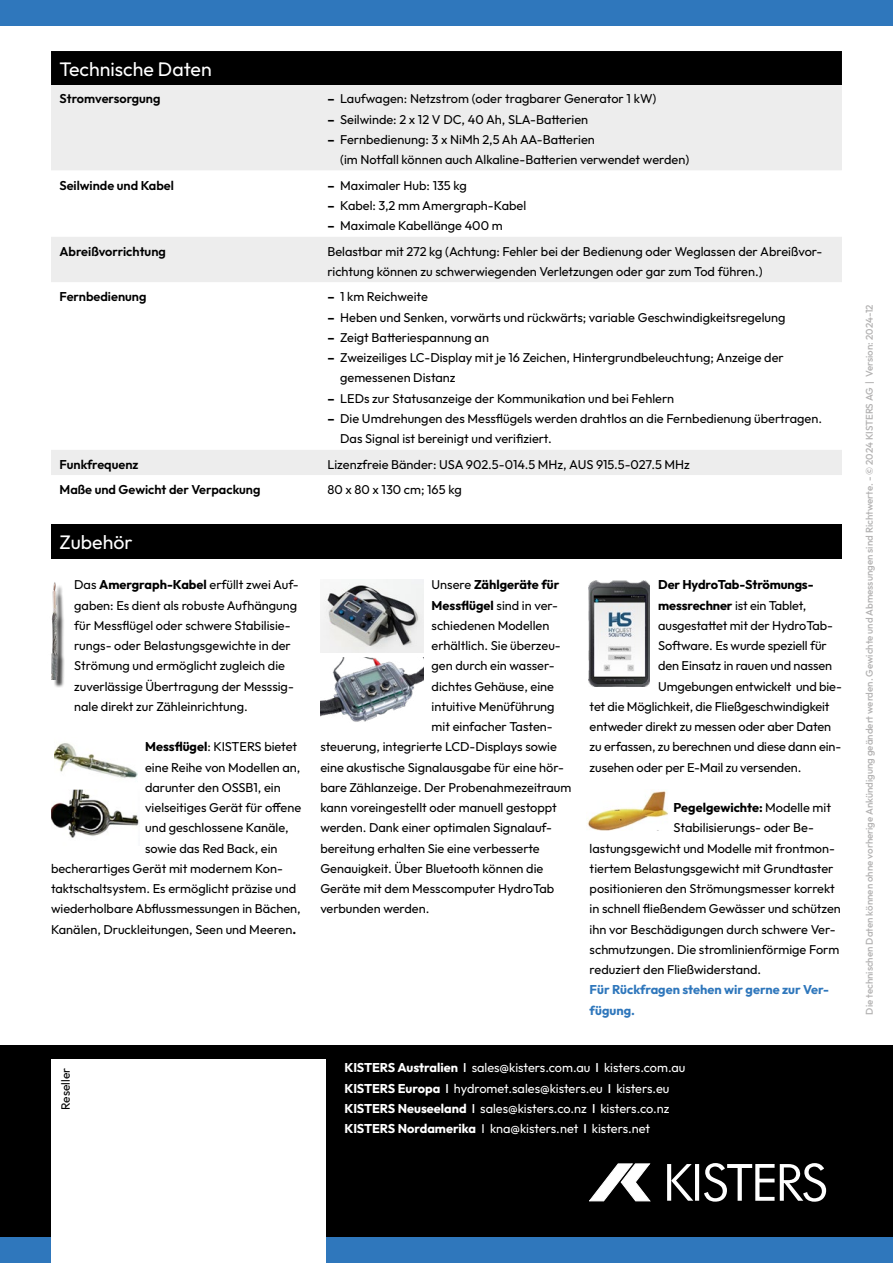
<style>
.page{position:relative;width:893px;height:1263px;background:#fff}
.page>*{position:absolute;margin:0;border:0;box-sizing:border-box;transform-origin:0 0}
.t1{font:19.5px "Outfit";color:#fff}
.t2{font:12.75px/20.2px "Outfit";color:#000}
.t3{font:12.75px/20.2px "Outfit";color:#fff}
.t4{font:600 12.75px "Outfit";color:#000}
.t5{font:700 12.75px "Outfit";letter-spacing:-.005em;color:#000}
.t6{font:700 12.75px/20.2px "Outfit";color:#2f77bc}
.t7{font:12px "Outfit";color:#000}
.t8{font:500 9.75px "Outfit";color:#b3b2b2}
.s1{font-weight:700}
.s2{font-weight:400}
.s3{font-weight:500}
</style>
<div class="page">
<div style="left:0;top:1034px;width:893px;height:229px;background:#2f77bc;opacity:.4"></div>
<div style="left:0;top:0;width:893px;height:26px;background:#2f77bc"></div>
<div style="left:0;top:1237px;width:893px;height:26px;background:#2f77bc"></div>
<svg style="left:667px;top:1164px;width:4px;height:37px"></svg>
<svg style="left:671px;top:1164px;width:22px;height:37px"></svg>
<hr style="left:695px;top:1164px;width:4px;height:37px;background:#fff">
<svg style="left:704px;top:1163px;width:122px;height:39px"></svg>
<svg style="left:589px;top:1163px;width:61px;height:38px"></svg>
<div style="left:51px;top:1059px;width:274px;height:204px;background:#fff"></div>
<div style="left:51px;top:51px;width:791px;height:34px;background:#000"></div>
<div style="left:51px;top:85px;width:791px;height:85px;background:#ededed"></div>
<svg style="left:51px;top:237px;width:791px;height:238px"></svg>
<div style="left:51px;top:525px;width:791px;height:34px;background:#000"></div>
<div style="left:53px;top:583px;width:12px;height:105px;background:#000;opacity:.75"></div>
<img style="left:51px;top:582px;width:14px;height:98px">
<img style="left:320px;top:579px;width:103px;height:73px">
<img style="left:320px;top:657px;width:103px;height:65px">
<img style="left:588px;top:581px;width:62px;height:105px">
<img style="left:55px;top:743px;width:83px;height:36px">
<img style="left:52px;top:789px;width:87px;height:49px">
<img style="left:587px;top:791px;width:82px;height:40px">
<h1 class="t1" style="left:60px;top:58px;width:154px">Technische Daten</h1>
<p class="t4" style="left:60px;top:92px;width:102px">Stromversorgung</p>
<p class="t2" style="left:327px;top:89px;width:330px"><span class="s1">–</span> Laufwagen: Netzstrom (oder tragbarer Generator 1 kW)</p>
<p class="t2" style="left:327px;top:109px;width:262px"><span class="s1">–</span> Seilwinde: 2 x 12 V DC, 40 Ah, SLA-Batterien</p>
<p class="t2" style="left:340px;top:129px;width:350px;text-indent:-13px"><span class="s1">–</span> Fernbedienung: 3 x NiMh 2,5 Ah AA-Batterien<br>(im Notfall können auch Alkaline-Batterien verwendet werden)</p>
<p class="t4" style="left:60px;top:178px;width:116px">Seilwinde und Kabel</p>
<p class="t2" style="left:327px;top:175px;width:141px"><span class="s1">–</span> Maximaler Hub: 135 kg</p>
<p class="t2" style="left:327px;top:195px;width:200px"><span class="s1">–</span> Kabel: 3,2 mm Amergraph-Kabel</p>
<p class="t2" style="left:327px;top:215px;width:177px"><span class="s1">–</span> Maximale Kabellänge 400 m</p>
<p class="t4" style="left:60px;top:244px;width:108px">Abreißvorrichtung</p>
<p class="t2" style="left:327px;top:241px;width:497px">Belastbar mit 272 kg (Achtung: Fehler bei der Bedienung oder Weglassen der Abreißvor&shy;richtung können zu schwerwiegenden Verletzungen oder gar zum Tod führen.)</p>
<p class="t4" style="left:60px;top:290px;width:88px">Fernbedienung</p>
<p class="t2" style="left:327px;top:287px;width:102px"><span class="s1">–</span> 1 km Reichweite</p>
<p class="t2" style="left:327px;top:307px;width:460px"><span class="s1">–</span> Heben und Senken, vorwärts und rückwärts; variable Geschwindigkeitsregelung</p>
<p class="t2" style="left:327px;top:327px;width:163px"><span class="s1">–</span> Zeigt Batteriespannung an</p>
<p class="t2" style="left:340px;top:348px;width:445px;text-indent:-13px"><span class="s1">–</span> Zweizeiliges LC-Display mit je 16 Zeichen, Hintergrundbeleuchtung; Anzeige der gemessenen Distanz</p>
<p class="t2" style="left:327px;top:388px;width:348px"><span class="s1">–</span> LEDs zur Statusanzeige der Kommunikation und bei Fehlern</p>
<p class="t2" style="left:340px;top:408px;width:483px;text-indent:-13px"><span class="s1">–</span> Die Umdrehungen des Messflügels werden drahtlos an die Fernbedienung übertragen.<br>Das Signal ist bereinigt und verifiziert.</p>
<p class="t4" style="left:60px;top:457px;width:81px">Funkfrequenz</p>
<p class="t2" style="left:327px;top:454px;width:364px">Lizenzfreie Bänder: USA 902.5-014.5 MHz, AUS 915.5-027.5 MHz</p>
<p class="t4" style="left:60px;top:482px;width:202px">Maße und Gewicht der Verpackung</p>
<p class="t2" style="left:327px;top:480px;width:136px">80 x 80 x 130 cm; 165 kg</p>
<h1 class="t1" style="left:60px;top:531px;width:75px">Zubehör</h1>
<p class="t2" style="left:74px;top:575px;width:226px">Das <span class="s1">Amergraph-Kabel</span> erfüllt zwei Auf&shy;gaben: Es dient als robuste Aufhängung für Messflügel oder schwere Stabilisie&shy;rungs- oder Belastungsgewichte in der Strömung und ermöglicht zugleich die zuverlässige Übertragung der Messsig&shy;nale direkt zur Zähleinrichtung.</p>
<p class="t2" style="left:145px;top:737px;width:154px"><span class="s1">Messflügel</span>: KISTERS bietet</p>
<p class="t2" style="left:145px;top:757px;width:157px">eine Reihe von Modellen an,</p>
<p class="t2" style="left:145px;top:777px;width:137px">darunter den OSSB1, ein</p>
<p class="t2" style="left:145px;top:797px;width:158px">vielseitiges Gerät für offene</p>
<p class="t2" style="left:145px;top:818px;width:145px">und geschlossene Kanäle,</p>
<p class="t2" style="left:145px;top:838px;width:134px">sowie das Red Back, ein</p>
<p class="t2" style="left:51px;top:858px;width:233px">becherartiges Gerät mit modernem Kon-</p>
<p class="t2" style="left:51px;top:878px;width:247px">taktschaltsystem. Es ermöglicht präzise und</p>
<p class="t2" style="left:51px;top:899px;width:251px">wiederholbare Abflussmessungen in Bächen,</p>
<p class="t2" style="left:51px;top:919px;width:247px">Kanälen, Druckleitungen, Seen und Meeren<span class="s1">.</span></p>
<p class="t7" style="left:59px;top:1110px;width:43px;rotate:-90deg">Reseller</p>
<p class="t5" style="left:432px;top:578px;width:129px"><span class="s2">Unsere</span> Zählgeräte für</p>
<p class="t5" style="left:432px;top:598px;width:128px">Messflügel <span class="s2">sind in ver-</span></p>
<p class="t2" style="left:432px;top:615px;width:119px">schiedenen Modellen</p>
<p class="t2" style="left:432px;top:635px;width:131px">erhältlich. Sie überzeu-</p>
<p class="t2" style="left:432px;top:656px;width:125px">gen durch ein wasser-</p>
<p class="t2" style="left:432px;top:676px;width:124px">dichtes Gehäuse, eine</p>
<p class="t2" style="left:432px;top:696px;width:125px">intuitive Menüführung</p>
<p class="t2" style="left:432px;top:716px;width:123px">mit einfacher Tasten-</p>
<p class="t2" style="left:320px;top:737px;width:238px">steuerung, integrierte LCD-Displays sowie</p>
<p class="t2" style="left:320px;top:757px;width:245px">eine akustische Signalausgabe für eine hör-</p>
<p class="t2" style="left:320px;top:777px;width:253px">bare Zählanzeige. Der Probenahmezeitraum</p>
<p class="t2" style="left:320px;top:797px;width:238px">kann voreingestellt oder manuell gestoppt</p>
<p class="t2" style="left:320px;top:818px;width:233px">werden. Dank einer optimalen Signalauf-</p>
<p class="t2" style="left:320px;top:838px;width:221px">bereitung erhalten Sie eine verbesserte</p>
<p class="t2" style="left:320px;top:858px;width:225px">Genauigkeit. Über Bluetooth können die</p>
<p class="t2" style="left:320px;top:878px;width:235px">Geräte mit dem Messcomputer HydroTab</p>
<p class="t2" style="left:320px;top:899px;width:111px">verbunden werden.</p>
<p class="t5" style="left:658px;top:578px;width:157px">Der HydroTab-Strömungs-</p>
<p class="t2" style="left:658px;top:595px;width:150px"><span class="s1">messrechner</span> ist ein Tablet,</p>
<p class="t2" style="left:658px;top:615px;width:176px">ausgestattet mit der HydroTab-</p>
<p class="t2" style="left:658px;top:635px;width:170px">Software. Es wurde speziell für</p>
<p class="t2" style="left:658px;top:656px;width:175px">den Einsatz in rauen und nassen</p>
<p class="t2" style="left:658px;top:676px;width:185px">Umgebungen entwickelt und bie-</p>
<p class="t2" style="left:590px;top:696px;width:242px">tet die Möglichkeit, die Fließgeschwindigkeit</p>
<p class="t2" style="left:590px;top:716px;width:243px">entweder direkt zu messen oder aber Daten</p>
<p class="t2" style="left:590px;top:737px;width:253px">zu erfassen, zu berechnen und diese dann ein-</p>
<p class="t2" style="left:590px;top:757px;width:213px">zusehen oder per E-Mail zu versenden.</p>
<p class="t5" style="left:674px;top:800px;width:159px">Pegelgewichte: <span class="s2">Modelle mit</span></p>
<p class="t2" style="left:674px;top:818px;width:142px">Stabilisierungs- oder Be-</p>
<p class="t2" style="left:590px;top:838px;width:247px">lastungsgewicht und Modelle mit frontmon-</p>
<p class="t2" style="left:590px;top:858px;width:245px">tiertem Belastungsgewicht mit Grundtaster</p>
<p class="t2" style="left:590px;top:878px;width:247px">positionieren den Strömungsmesser korrekt</p>
<p class="t2" style="left:590px;top:899px;width:253px">in schnell fließendem Gewässer und schützen</p>
<p class="t2" style="left:590px;top:919px;width:247px">ihn vor Beschädigungen durch schwere Ver-</p>
<p class="t2" style="left:590px;top:939px;width:251px">schmutzungen. Die stromlinienförmige Form</p>
<p class="t2" style="left:590px;top:959px;width:173px">reduziert den Fließwiderstand.</p>
<p class="t6" style="left:590px;top:980px;width:241px">Für Rückfragen stehen wir gerne zur Ver&shy;fügung.</p>
<p class="t3" style="left:345px;top:1057px;width:342px"><span class="s1">KISTERS Australien</span> <span class="s3">I</span> sales@kisters.com.au <span class="s3">I</span> kisters.com.au <span class="s1">KISTERS Europa</span> <span class="s3">I</span> hydromet.sales@kisters.eu <span class="s3">I</span> kisters.eu <span class="s1">KISTERS Neuseeland</span> <span class="s3">I</span> sales@kisters.co.nz <span class="s3">I</span> kisters.co.nz <span class="s1">KISTERS Nordamerika</span> I kna@kisters.net <span class="s3">I</span> kisters.net</p>
<p class="t8" style="left:864px;top:1015px;width:711px;rotate:-90deg">Die technischen Daten können ohne vorherige Ankündigung geändert werden. Gewichte und Abmessungen sind Richtwerte. - © 2024 KISTERS AG | Version: 2024-12</p>
</div>
